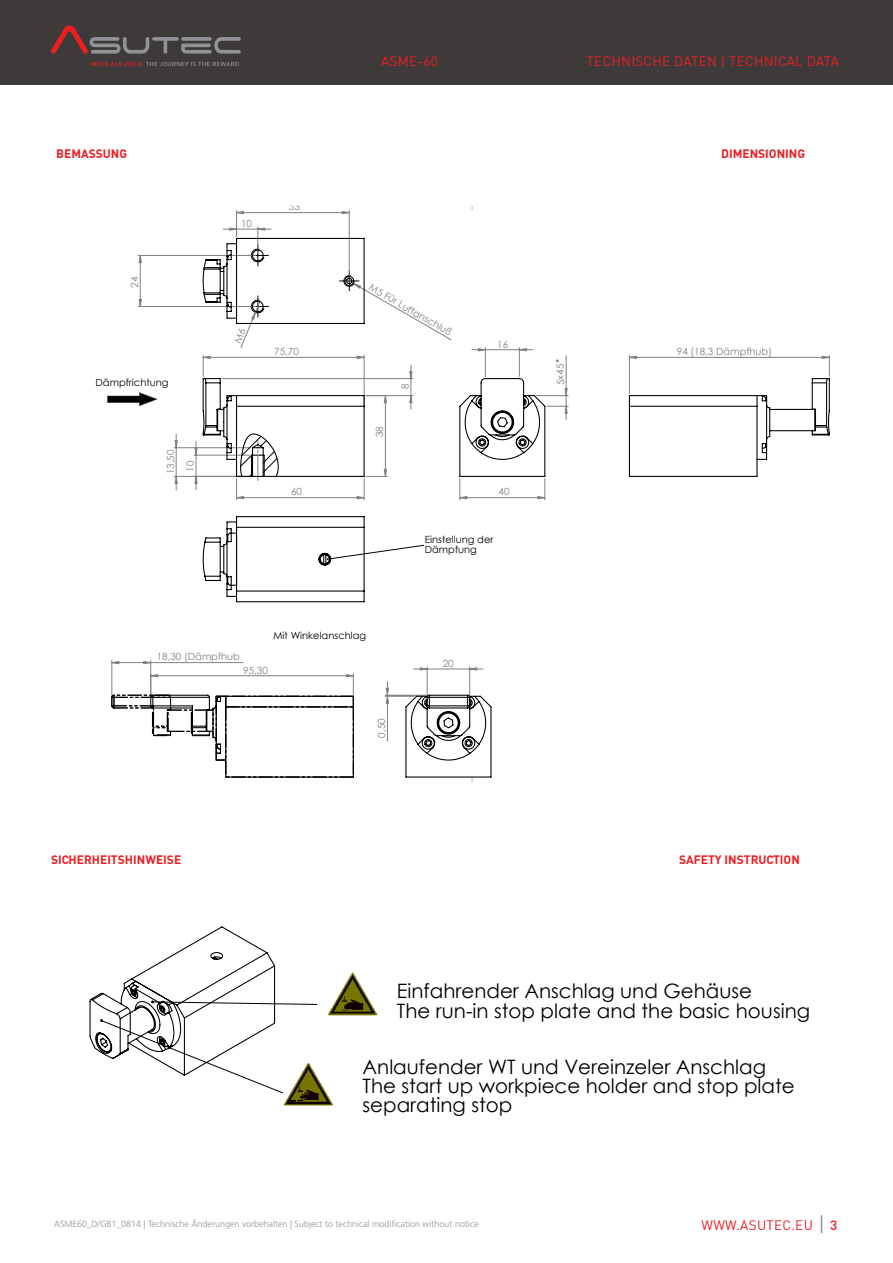
<style>
.page{position:relative;width:893px;height:1263px;background:#fff}
.page>*{position:absolute;margin:0;border:0;box-sizing:border-box;transform-origin:0 0}
.t1{font:19.8px/19.2px "Century Gothic";color:#000}
.t2{font:13.5px "DIN";letter-spacing:.02em;color:#ee1d23}
.t3{font:500 13.5px "DIN";color:#ee1d23}
.t4{font:700 12px "DIN";color:#ee1d23}
.t5{font:9.9px/19.8px "Century Gothic";color:#808080}
.t6{font:9.9px/9.6px "Century Gothic";color:#000}
.t7{font:300 9px "Frutiger LT";color:#919297}
</style>
<div class="page">
<div style="left:0;top:0;width:893px;height:85px;background:#3f3a3a"></div>
<svg style="left:51px;top:26px;width:190px;height:28px"></svg>
<svg style="left:91px;top:62px;width:149px;height:4px"></svg>
<svg style="left:821px;top:1215px;width:1px;height:18px"></svg>
<svg style="left:107px;top:395px;width:32px;height:8px"></svg>
<hr style="left:112px;top:660px;width:1px;height:35px;background:#808080">
<hr style="left:138px;top:255px;width:118px;height:1px;background:#808080">
<hr style="left:138px;top:306px;width:118px;height:1px;background:#808080">
<svg style="left:111px;top:661px;width:28px;height:3px"></svg>
<svg style="left:139px;top:256px;width:246px;height:441px"></svg>
<svg style="left:202px;top:516px;width:222px;height:87px"></svg>
<svg style="left:628px;top:355px;width:202px;height:122px"></svg>
<svg style="left:385px;top:667px;width:107px;height:111px"></svg>
<svg style="left:111px;top:674px;width:243px;height:104px"></svg>
<img style="left:283px;top:972px;width:95px;height:134px">
<hr style="left:55px;top:1262px;width:772px;height:1px;background:#c0c0c0">
<hr style="left:55px;top:897px;width:1px;height:285px;background:#c0c0c0">
<hr style="left:834px;top:897px;width:1px;height:285px;background:#c0c0c0">
<hr style="left:55px;top:897px;width:772px;height:1px;background:#c0c0c0">
<svg style="left:89px;top:926px;width:229px;height:175px"></svg>
<svg style="left:174px;top:210px;width:394px;height:290px"></svg>
<p class="t2" style="left:381px;top:53px;width:58px">ASME-60</p>
<p class="t2" style="left:587px;top:53px;width:254px">TECHNISCHE DATEN | TECHNICAL DATA</p>
<p class="t4" style="left:56px;top:146px;width:72px">BEMASSUNG</p>
<p class="t4" style="left:721px;top:146px;width:85px">DIMENSIONING</p>
<p class="t5" style="left:125px;top:288px;width:12px;rotate:-90deg">24</p>
<p class="t6" style="left:96px;top:378px;width:74px">Dämpfrichtung</p>
<p class="t5" style="left:160px;top:474px;width:26px;rotate:-90deg">13,50<br>10</p>
<p class="t5" style="left:241px;top:213px;width:12px">10</p>
<p class="t5" style="left:289px;top:197px;width:12px">53</p>
<p class="t5" style="left:274px;top:341px;width:26px">75,70</p>
<p class="t5" style="left:291px;top:482px;width:12px">60</p>
<p class="t5" style="left:375px;top:278px;width:95px;rotate:30deg">M5 Für Luftanschluß</p>
<p class="t5" style="left:370px;top:437px;width:12px;rotate:-90deg">38</p>
<p class="t5" style="left:395px;top:389px;width:7px;rotate:-90deg">8</p>
<p class="t5" style="left:497px;top:334px;width:12px">16</p>
<p class="t5" style="left:498px;top:482px;width:12px">40</p>
<p class="t6" style="left:425px;top:534px;width:70px">Einstellung der<br>Dämpfung</p>
<p class="t6" style="left:273px;top:630px;width:94px">Mit Winkelanschlag</p>
<p class="t5" style="left:157px;top:647px;width:85px">18,30 (Dämpfhub</p>
<p class="t5" style="left:243px;top:660px;width:26px">95,30</p>
<p class="t5" style="left:372px;top:737px;width:21px;rotate:-90deg">0,50</p>
<p class="t5" style="left:443px;top:653px;width:12px">20</p>
<p class="t5" style="left:550px;top:385px;width:23px;rotate:-90deg">5x45</p>
<p class="t5" style="left:677px;top:341px;width:97px">94 (18,3 Dämpfhub)</p>
<p class="t4" style="left:51px;top:852px;width:132px">SICHERHEITSHINWEISE</p>
<p class="t4" style="left:679px;top:852px;width:122px">SAFETY INSTRUCTION</p>
<p class="t1" style="left:397px;top:981px;width:415px">Einfahrender Anschlag und Gehäuse<br>The run-in stop plate and the basic housing</p>
<p class="t1" style="left:363px;top:1057px;width:434px">Anlaufender WT und Vereinzeler Anschlag<br>The start up workpiece holder and stop plate separating stop</p>
<p class="t7" style="left:54px;top:1219px;width:426px">ASME60_D/GB1_0814 | Technische Änderungen vorbehalten | Subject to technical modification without notice</p>
<p class="t2" style="left:702px;top:1217px;width:113px">WWW.ASUTEC.EU</p>
<p class="t3" style="left:830px;top:1216px;width:9px">3</p>
</div>
